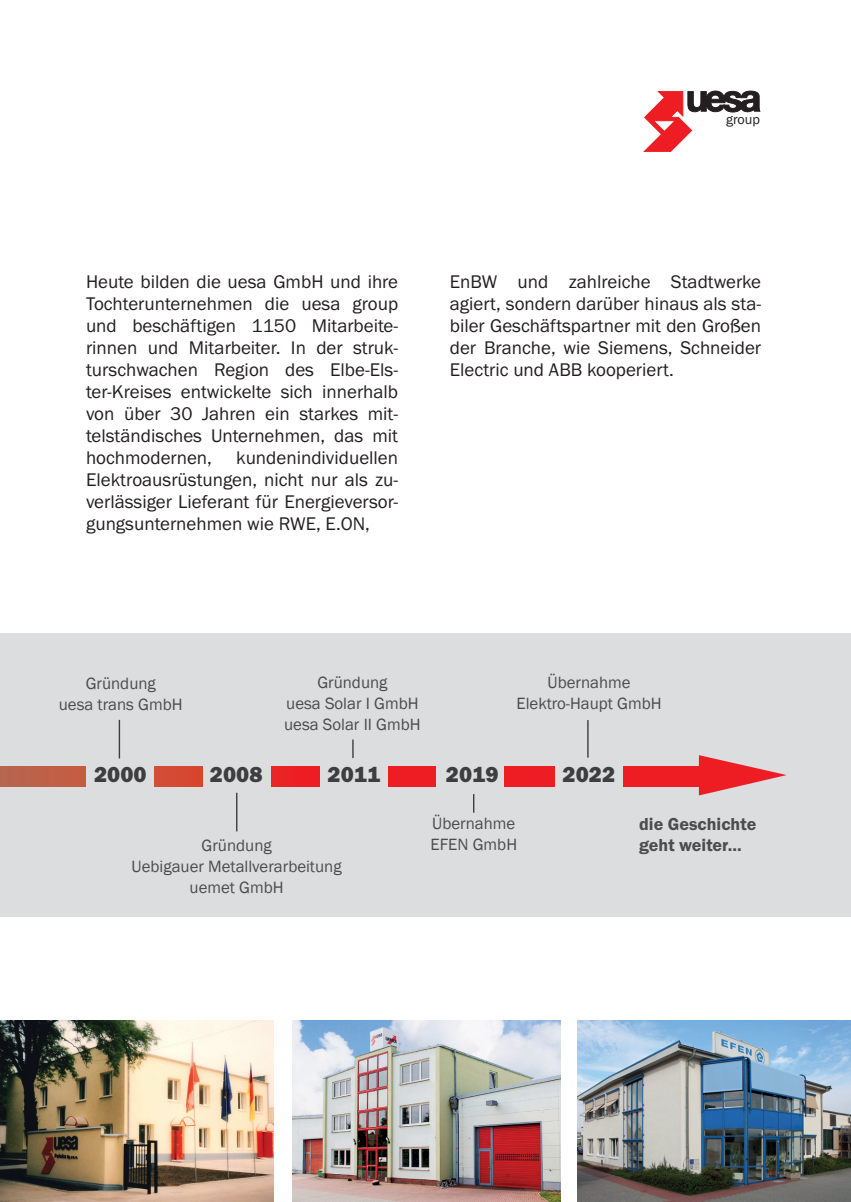
<style>
.page{position:relative;width:851px;height:1202px;background:#fff}
.page>*{position:absolute;margin:0;border:0;box-sizing:border-box;transform-origin:0 0}
.t1{font:22.4px "Franklin Gothic URW Hea";color:#3e3e3f}
.t2{font:19px/22px "Franklin Gothic URW Boo";color:#231f20;text-align:justify}
.t3{font:18px/21px "Franklin Gothic URW Dem";color:#4b4c4d}
.t4{font:16.8px/21px "Franklin Gothic";color:#4b4c4d;text-align:center}
.t5{font:14px "Franklin Gothic URW Boo";color:#231f20}
</style>
<div class="page">
<div style="left:0;top:634px;width:850px;height:283px;background:#dcdddf"></div>
<svg style="left:0;top:766px;width:698px;height:20px"></svg>
<div style="left:86px;top:753px;width:68px;height:43px;background:#dcdddf"></div>
<div style="left:203px;top:753px;width:68px;height:43px;background:#dcdddf"></div>
<div style="left:319px;top:753px;width:68px;height:43px;background:#dcdddf"></div>
<div style="left:436px;top:753px;width:68px;height:43px;background:#dcdddf"></div>
<hr style="left:119px;top:720px;width:1px;height:38px;background:#3e3e3f">
<svg style="left:352px;top:739px;width:1px;height:19px"></svg>
<svg style="left:473px;top:794px;width:1px;height:19px"></svg>
<hr style="left:236px;top:793px;width:1px;height:38px;background:#3e3e3f">
<img style="left:0;top:1020px;width:274px;height:182px">
<img style="left:292px;top:1020px;width:268px;height:182px">
<img style="left:577px;top:1020px;width:273px;height:182px">
<svg style="left:643px;top:91px;width:116px;height:61px"></svg>
<div style="left:554px;top:753px;width:68px;height:43px;background:#dcdddf"></div>
<hr style="left:587px;top:720px;width:1px;height:38px;background:#3e3e3f">
<svg style="left:698px;top:755px;width:88px;height:40px"></svg>
<p class="t5" style="left:726px;top:111px;width:35px">group</p>
<p class="t2" style="left:86px;top:271px;width:313px">Heute bilden die uesa GmbH und ihre Tochterunternehmen die uesa group und beschäftigen 1150 Mitarbeite&shy;rinnen und Mitarbeiter. In der struk&shy;turschwachen Region des Elbe-Els&shy;ter-Kreises entwickelte sich innerhalb von über 30 Jahren ein starkes mit&shy;telständisches Unternehmen, das mit hochmodernen,</p>
<p class="t2" style="left:86px;top:447px;width:313px;text-indent:150px">kundenindividuellen Elektroausrüstungen, nicht nur als zu&shy;verlässiger Lieferant für Energieversor&shy;gungsunternehmen wie RWE, E.ON,</p>
<p class="t2" style="left:449px;top:271px;width:313px">EnBW und zahlreiche Stadtwerke agiert, sondern darüber hinaus als sta&shy;biler Geschäftspartner mit den Großen der Branche, wie Siemens, Schneider Electric und ABB kooperiert.</p>
<p class="t4" style="left:59px;top:673px;width:125px">Gründung<br>uesa trans GmbH</p>
<p class="t4" style="left:284px;top:673px;width:138px">Gründung<br>uesa Solar I GmbH uesa Solar II GmbH</p>
<p class="t4" style="left:516px;top:673px;width:147px">Übernahme<br>Elektro-Haupt GmbH</p>
<p class="t1" style="left:94px;top:760px;width:54px">2000</p>
<p class="t1" style="left:210px;top:760px;width:54px">2008</p>
<p class="t1" style="left:327px;top:760px;width:54px">2011</p>
<p class="t1" style="left:446px;top:760px;width:54px">2019</p>
<p class="t4" style="left:132px;top:835px;width:211px">Gründung<br>Uebigauer Metallverarbeitung uemet GmbH</p>
<p class="t4" style="left:430px;top:814px;width:88px;text-align:left">Übernahme<br>EFEN GmbH</p>
<p class="t1" style="left:562px;top:760px;width:54px">2022</p>
<p class="t3" style="left:639px;top:814px;width:119px">die Geschichte geht weiter...</p>
</div>
